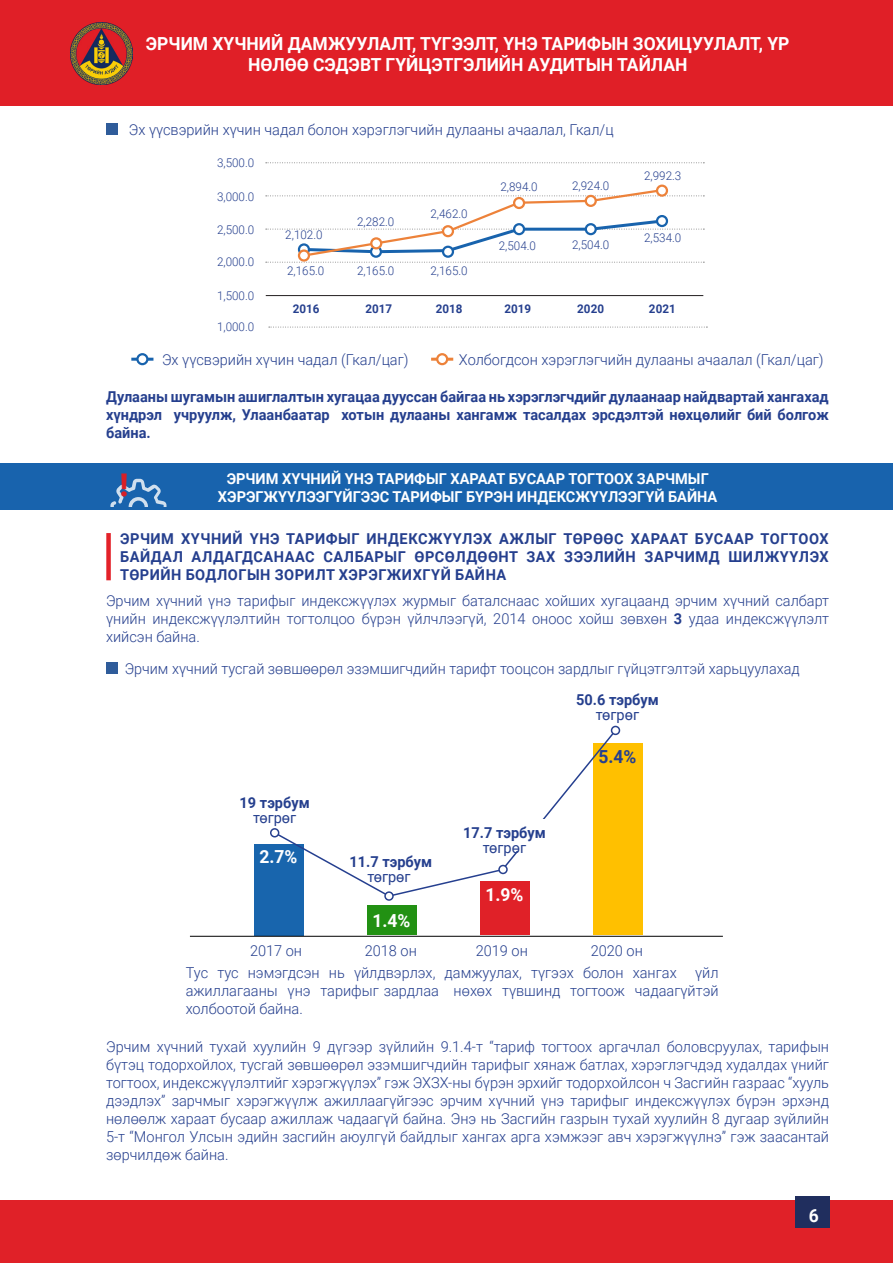
<style>
.page{position:relative;width:893px;height:1263px;background:#fff}
.page>*{position:absolute;margin:0;border:0;box-sizing:border-box;transform-origin:0 0}
.t1{font:900 31.35px "Roboto";color:#d91f26}
.t2{font:700 18px/21.6px "Roboto";color:#fff;text-align:center}
.t3{font:700 18px "Roboto";color:#253f8e}
.t4{font:300 15px/18px "Roboto";color:#253f8e;text-align:justify}
.t5{font:700 15px/18px "Roboto";color:#253f8e;text-align:justify}
.t6{font:700 15px/18px "Roboto";color:#fff;text-align:center}
.t7{font:300 15px "Roboto";color:#253f8e;scale:.96 1}
.t8{font:15px "Roboto";color:#253f8e}
.t9{font:300 12px "Roboto";color:#253f8e}
.t10{font:700 12px "Roboto";color:#253f8e}
.s1{font-weight:700}
</style>
<div class="page">
<div style="left:1px;top:1200px;width:892px;height:63px;background:#e02128"></div>
<div style="left:795px;top:1196px;width:34px;height:32px;background:#202e5e"></div>
<div style="left:0;top:0;width:893px;height:106px;background:#e01f27"></div>
<img style="left:71px;top:23px;width:61px;height:61px">
<svg style="left:269px;top:327px;width:438px;height:1px"></svg>
<svg style="left:266px;top:162px;width:438px;height:1px"></svg>
<svg style="left:266px;top:188px;width:438px;height:75px"></svg>
<div style="left:106px;top:123px;width:12px;height:12px;background:#2f5c9a"></div>
<div style="left:657px;top:216px;width:10px;height:10px;background:#fff;border-radius:50%"></div>
<div style="left:656px;top:215px;width:12px;height:12px;border:2px solid #1863ad;border-radius:50%"></div>
<div style="left:586px;top:224px;width:10px;height:10px;background:#fff;border-radius:50%"></div>
<div style="left:585px;top:223px;width:12px;height:12px;border:2px solid #1863ad;border-radius:50%"></div>
<div style="left:514px;top:224px;width:10px;height:10px;background:#fff;border-radius:50%"></div>
<div style="left:513px;top:223px;width:12px;height:12px;border:2px solid #1863ad;border-radius:50%"></div>
<div style="left:443px;top:247px;width:10px;height:10px;background:#fff;border-radius:50%"></div>
<div style="left:442px;top:246px;width:12px;height:12px;border:2px solid #1863ad;border-radius:50%"></div>
<svg style="left:371px;top:247px;width:10px;height:10px"></svg>
<div style="left:370px;top:246px;width:12px;height:12px;border:2px solid #1863ad;border-radius:50%"></div>
<svg style="left:299px;top:244px;width:10px;height:10px"></svg>
<div style="left:298px;top:243px;width:12px;height:13px;border:2px solid #1863ad;border-radius:50%"></div>
<svg style="left:299px;top:251px;width:10px;height:9px"></svg>
<div style="left:298px;top:249px;width:12px;height:13px;border:2px solid #ed823a;border-radius:50%"></div>
<div style="left:371px;top:238px;width:10px;height:10px;background:#fff;border-radius:50%"></div>
<div style="left:370px;top:237px;width:12px;height:12px;border:2px solid #ed823a;border-radius:50%"></div>
<div style="left:443px;top:226px;width:10px;height:10px;background:#fff;border-radius:50%"></div>
<div style="left:442px;top:225px;width:12px;height:12px;border:2px solid #ed823a;border-radius:50%"></div>
<div style="left:514px;top:198px;width:10px;height:10px;background:#fff;border-radius:50%"></div>
<div style="left:513px;top:197px;width:12px;height:12px;border:2px solid #ed823a;border-radius:50%"></div>
<div style="left:586px;top:196px;width:10px;height:10px;background:#fff;border-radius:50%"></div>
<div style="left:585px;top:195px;width:12px;height:12px;border:2px solid #ed823a;border-radius:50%"></div>
<div style="left:657px;top:186px;width:10px;height:10px;background:#fff;border-radius:50%"></div>
<div style="left:656px;top:185px;width:12px;height:12px;border:2px solid #ed823a;border-radius:50%"></div>
<hr style="left:131px;top:358px;width:22px;height:3px;background:#1863ad">
<hr style="left:431px;top:358px;width:22px;height:3px;background:#ec823a">
<div style="left:137px;top:354px;width:10px;height:10px;background:#fff;border-radius:50%"></div>
<div style="left:136px;top:353px;width:12px;height:12px;border:2px solid #1863ad;border-radius:50%"></div>
<div style="left:437px;top:354px;width:10px;height:10px;background:#fff;border-radius:50%"></div>
<div style="left:436px;top:353px;width:12px;height:12px;border:2px solid #ed823a;border-radius:50%"></div>
<hr style="left:266px;top:295px;width:437px;height:1px;background:#231f20">
<div style="left:0;top:464px;width:893px;height:46px;background:#1863ad"></div>
<div style="left:106px;top:533px;width:5px;height:47px;background:#e32229"></div>
<svg style="left:110px;top:479px;width:56px;height:28px"></svg>
<div style="left:106px;top:662px;width:12px;height:12px;background:#2f5c9a"></div>
<div style="left:254px;top:844px;width:49px;height:91px;background:#1865ad"></div>
<div style="left:367px;top:906px;width:49px;height:29px;background:#229113"></div>
<div style="left:480px;top:881px;width:49px;height:54px;background:#e02128"></div>
<div style="left:593px;top:743px;width:49px;height:192px;background:#ffc000"></div>
<hr style="left:190px;top:936px;width:533px;height:1px;background:#000">
<svg style="left:273px;top:729px;width:343px;height:169px"></svg>
<div style="left:271px;top:829px;width:8px;height:8px;background:#fff;border-radius:50%"></div>
<div style="left:270px;top:828px;width:9px;height:9px;border:2px solid #27408e;border-radius:50%"></div>
<div style="left:385px;top:892px;width:8px;height:8px;background:#fff;border-radius:50%"></div>
<div style="left:384px;top:891px;width:10px;height:10px;border:2px solid #27408e;border-radius:50%"></div>
<div style="left:499px;top:865px;width:8px;height:8px;background:#fff;border-radius:50%"></div>
<div style="left:498px;top:865px;width:10px;height:9px;border:2px solid #27408e;border-radius:50%"></div>
<div style="left:612px;top:726px;width:7px;height:8px;background:#fff;border-radius:50%"></div>
<div style="left:611px;top:726px;width:9px;height:9px;border:2px solid #27408e;border-radius:50%"></div>
<div style="left:460px;top:819px;width:90px;height:31px;background:#fff"></div>
<p class="t2" style="left:146px;top:32px;width:645px">ЭРЧИМ ХҮЧНИЙ ДАМЖУУЛАЛТ, ТҮГЭЭЛТ, ҮНЭ ТАРИФЫН ЗОХИЦУУЛАЛТ, ҮР<br>НӨЛӨӨ СЭДЭВТ ГҮЙЦЭТГЭЛИЙН АУДИТЫН ТАЙЛАН</p>
<p class="t4" style="left:129px;top:120px;width:486px">Эх үүсвэрийн хүчин чадал болон хэрэглэгчийн дулааны ачаалал, Гкал/ц</p>
<p class="t9" style="left:217px;top:155px;width:39px">3,500.0</p>
<p class="t9" style="left:217px;top:188px;width:39px">3,000.0</p>
<p class="t9" style="left:217px;top:221px;width:39px">2,500.0</p>
<p class="t9" style="left:217px;top:253px;width:39px">2,000.0</p>
<p class="t9" style="left:217px;top:287px;width:39px">1,500.0</p>
<p class="t9" style="left:285px;top:226px;width:39px">2,102.0</p>
<p class="t9" style="left:357px;top:213px;width:39px">2,282.0</p>
<p class="t9" style="left:430px;top:205px;width:39px">2,462.0</p>
<p class="t9" style="left:287px;top:262px;width:39px">2,165.0</p>
<p class="t9" style="left:357px;top:262px;width:39px">2,165.0</p>
<p class="t9" style="left:430px;top:262px;width:39px">2,165.0</p>
<p class="t9" style="left:500px;top:178px;width:39px">2,894.0</p>
<p class="t9" style="left:572px;top:178px;width:39px">2,924.0</p>
<p class="t9" style="left:499px;top:237px;width:39px">2,504.0</p>
<p class="t9" style="left:572px;top:237px;width:39px">2,504.0</p>
<p class="t9" style="left:644px;top:167px;width:39px">2,992.3</p>
<p class="t9" style="left:644px;top:229px;width:39px">2,534.0</p>
<p class="t9" style="left:217px;top:318px;width:39px">1,000.0</p>
<p class="t10" style="left:293px;top:300px;width:28px">2016</p>
<p class="t10" style="left:365px;top:300px;width:28px">2017</p>
<p class="t10" style="left:436px;top:300px;width:28px">2018</p>
<p class="t10" style="left:504px;top:300px;width:28px">2019</p>
<p class="t10" style="left:577px;top:300px;width:28px">2020</p>
<p class="t10" style="left:649px;top:300px;width:28px">2021</p>
<p class="t4" style="left:162px;top:350px;width:248px">Эх үүсвэрийн хүчин чадал (Гкал/цаг)</p>
<p class="t4" style="left:459px;top:350px;width:366px">Холбогдсон хэрэглэгчийн дулааны ачаалал (Гкал/цаг)</p>
<p class="t5" style="left:106px;top:387px;width:724px">Дулааны шугамын ашиглалтын хугацаа дууссан байгаа нь хэрэглэгчдийг дулаанаар найдвартай хангахад хүндрэл учруулж, Улаанбаатар хотын дулааны хангамж тасалдах эрсдэлтэй нөхцөлийг бий болгож байна.</p>
<p class="t6" style="left:218px;top:469px;width:501px">ЭРЧИМ ХҮЧНИЙ ҮНЭ ТАРИФЫГ ХАРААТ БУСААР ТОГТООХ ЗАРЧМЫГ<br>ХЭРЭГЖҮҮЛЭЭГҮЙГЭЭС ТАРИФЫГ БҮРЭН ИНДЕКСЖҮҮЛЭЭГҮЙ БАЙНА</p>
<p class="t5" style="left:120px;top:529px;width:710px">ЭРЧИМ ХҮЧНИЙ ҮНЭ ТАРИФЫГ ИНДЕКСЖҮҮЛЭХ АЖЛЫГ ТӨРӨӨС ХАРААТ БУСААР ТОГТООХ БАЙДАЛ АЛДАГДСАНААС САЛБАРЫГ ӨРСӨЛДӨӨНТ ЗАХ ЗЭЭЛИЙН ЗАРЧИМД ШИЛЖҮҮЛЭХ ТӨРИЙН БОДЛОГЫН ЗОРИЛТ ХЭРЭГЖИХГҮЙ БАЙНА</p>
<p class="t1" style="left:120px;top:463px;width:10px">!</p>
<p class="t4" style="left:106px;top:591px;width:725px">Эрчим хүчний үнэ тарифыг индексжүүлэх журмыг баталснаас хойших хугацаанд эрчим хүчний салбарт үнийн индексжүүлэлтийн тогтолцоо бүрэн үйлчлээгүй, 2014 оноос хойш зөвхөн <span class="s1">3</span> удаа индексжүүлэлт хийсэн байна.</p>
<p class="t7" style="left:125px;top:658px;width:705px">Эрчим хүчний тусгай зөвшөөрөл эзэмшигчдийн тарифт тооцсон зардлыг гүйцэтгэлтэй харьцуулахад</p>
<p class="t5" style="left:576px;top:690px;width:84px">50.6 тэрбум</p>
<p class="t8" style="left:596px;top:704px;width:45px">төгрөг</p>
<p class="t5" style="left:240px;top:793px;width:72px">19 тэрбум</p>
<p class="t8" style="left:253px;top:807px;width:45px">төгрөг</p>
<p class="t2" style="left:260px;top:845px;width:40px">2.7%</p>
<p class="t5" style="left:349px;top:852px;width:84px">11.7 тэрбум</p>
<p class="t8" style="left:367px;top:866px;width:45px">төгрөг</p>
<p class="t2" style="left:372px;top:909px;width:40px">1.4%</p>
<p class="t5" style="left:463px;top:823px;width:84px">17.7 тэрбум</p>
<p class="t8" style="left:483px;top:837px;width:45px">төгрөг</p>
<p class="t2" style="left:485px;top:883px;width:40px">1.9%</p>
<p class="t3" style="left:598px;top:744px;width:40px">5.4%</p>
<p class="t4" style="left:250px;top:941px;width:54px">2017 он</p>
<p class="t4" style="left:365px;top:941px;width:54px">2018 он</p>
<p class="t4" style="left:476px;top:941px;width:54px">2019 он</p>
<p class="t4" style="left:591px;top:941px;width:54px">2020 он</p>
<p class="t4" style="left:186px;top:963px;width:534px">Тус тус нэмэгдсэн нь үйлдвэрлэх, дамжуулах, түгээх болон хангах үйл ажиллагааны үнэ тарифыг зардлаа нөхөх түвшинд тогтоож чадаагүйтэй холбоотой байна.</p>
<p class="t4" style="left:106px;top:1037px;width:724px">Эрчим хүчний тухай хуулийн 9 дүгээр зүйлийн 9.1.4-т “тариф тогтоох аргачлал боловсруулах, тарифын бүтэц тодорхойлох, тусгай зөвшөөрөл эзэмшигчдийн тарифыг хянаж батлах, хэрэглэгчдэд худалдах үнийг тогтоох, индексжүүлэлтийг хэрэгжүүлэх” гэж ЭХЗХ-ны бүрэн эрхийг тодорхойлсон ч Засгийн газраас “хууль дээдлэх” зарчмыг хэрэгжүүлж ажиллаагүйгээс эрчим хүчний үнэ тарифыг индексжүүлэх бүрэн эрхэнд нөлөөлж хараат бусаар ажиллаж чадаагүй байна. Энэ нь Засгийн газрын тухай хуулийн 8 дугаар зүйлийн 5-т “Монгол Улсын эдийн засгийн аюулгүй байдлыг хангах арга хэмжээг авч хэрэгжүүлнэ” гэж заасантай зөрчилдөж байна.</p>
<p class="t2" style="left:809px;top:1204px;width:12px">6</p>
</div>
